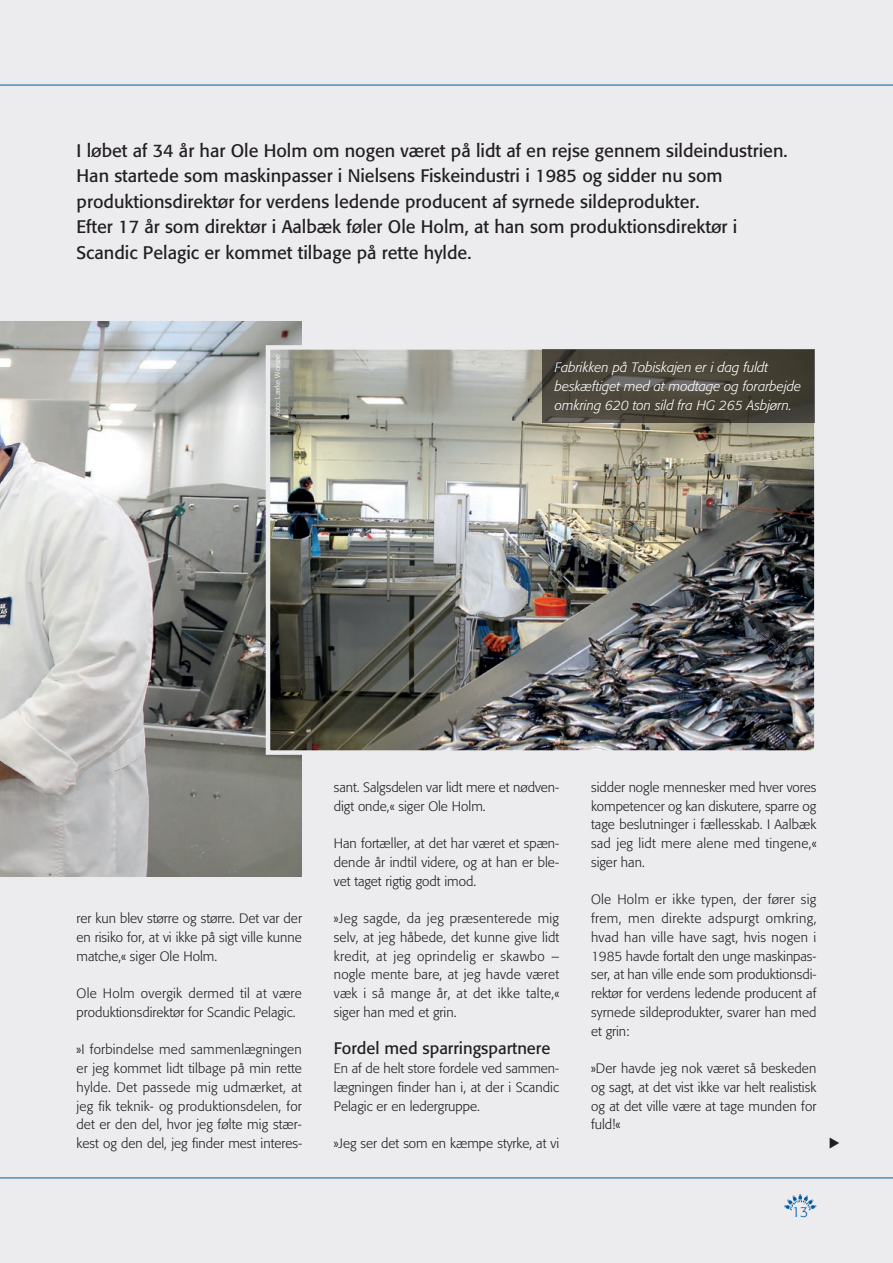
<style>
.page{position:relative;width:893px;height:1263px;background:#ececee}
.page>*{position:absolute;margin:0;border:0;box-sizing:border-box;transform-origin:0 0}
.t1{font:18px/25.5px "Formata";color:#231f20}
.t2{font:16.5px "Formata";color:#231f20}
.t3{font:300 14.25px "Formata";color:#015aaa}
.t4{font:300 13.5px/18.8px "Formata";color:#231f20;text-align:justify}
.t5{font:italic 300 13.5px/18.8px "Formata";color:#fff}
.t6{font:300 7.5px "Formata";color:#fff}
</style>
<div class="page">
<hr style="left:0;top:85px;width:893px;height:1px;background:#015aaa">
<hr style="left:0;top:1177px;width:893px;height:1px;background:#015aaa">
<svg style="left:784px;top:1194px;width:32px;height:16px"></svg>
<img style="left:0;top:321px;width:302px;height:555px">
<img style="left:271px;top:350px;width:543px;height:400px">
<div style="left:266px;top:345px;width:553px;height:410px;border:4px solid #ececee"></div>
<svg style="left:542px;top:350px;width:273px;height:73px;background:#49443a"></svg>
<p class="t1" style="left:77px;top:138px;width:713px">I løbet af 34 år har Ole Holm om nogen været på lidt af en rejse gennem sildeindustrien.<br>Han startede som maskinpasser i Nielsens Fiskeindustri i 1985 og sidder nu som produktionsdirektør for verdens ledende producent af syrnede sildeprodukter.<br>Efter 17 år som direktør i Aalbæk føler Ole Holm, at han som produktionsdirektør i Scandic Pelagic er kommet tilbage på rette hylde.</p>
<p class="t6" style="left:273px;top:416px;width:64px;rotate:-90deg">Foto: Lærke Worsøe</p>
<p class="t5" style="left:555px;top:358px;width:248px">Fabrikken på Tobiskajen er i dag fuldt beskæftiget med at modtage og forarbejde omkring 620 ton sild fra HG 265 Asbjørn.</p>
<p class="t4" style="left:77px;top:909px;width:227px">rer kun blev større og større. Det var der en risiko for, at vi ikke på sigt ville kunne matche,« siger Ole Holm.</p>
<p class="t4" style="left:77px;top:984px;width:227px">Ole Holm overgik dermed til at være produktionsdirektør for Scandic Pelagic.</p>
<p class="t4" style="left:77px;top:1040px;width:227px">»I forbindelse med sammenlægningen er jeg kommet lidt tilbage på min rette hylde. Det passede mig udmærket, at jeg fik teknik- og produktionsdelen, for det er den del, hvor jeg følte mig stær&shy;kest og den del, jeg finder mest interes-</p>
<p class="t4" style="left:334px;top:778px;width:227px">sant. Salgsdelen var lidt mere et nødven&shy;digt onde,« siger Ole Holm.</p>
<p class="t4" style="left:334px;top:834px;width:227px">Han fortæller, at det har været et spæn&shy;dende år indtil videre, og at han er ble&shy;vet taget rigtig godt imod.</p>
<p class="t4" style="left:334px;top:909px;width:227px">»Jeg sagde, da jeg præsenterede mig selv, at jeg håbede, det kunne give lidt kredit, at jeg oprindelig er skawbo – nogle mente bare, at jeg havde været væk i så mange år, at det ikke talte,« siger han med et grin.</p>
<p class="t2" style="left:334px;top:1038px;width:218px">Fordel med sparringspartnere</p>
<p class="t4" style="left:334px;top:1059px;width:227px">En af de helt store fordele ved sammen&shy;lægningen finder han i, at der i Scandic Pelagic er en ledergruppe.</p>
<p class="t4" style="left:334px;top:1134px;width:227px">»Jeg ser det som en kæmpe styrke, at vi</p>
<p class="t4" style="left:591px;top:778px;width:227px">sidder nogle mennesker med hver vores kompetencer og kan diskutere, sparre og tage beslutninger i fællesskab. I Aalbæk sad jeg lidt mere alene med tingene,« siger han.</p>
<p class="t4" style="left:591px;top:890px;width:227px">Ole Holm er ikke typen, der fører sig frem, men direkte adspurgt omkring, hvad han ville have sagt, hvis nogen i 1985 havde fortalt den unge maskinpas&shy;ser, at han ville ende som produktionsdi&shy;rektør for verdens ledende producent af syrnede sildeprodukter, svarer han med et grin:</p>
<p class="t4" style="left:591px;top:1059px;width:227px">»Der havde jeg nok været så beskeden og sagt, at det vist ikke var helt realistisk og at det ville være at tage munden for fuld!«</p>
<p class="t3" style="left:792px;top:1203px;width:18px">13</p>
</div>
